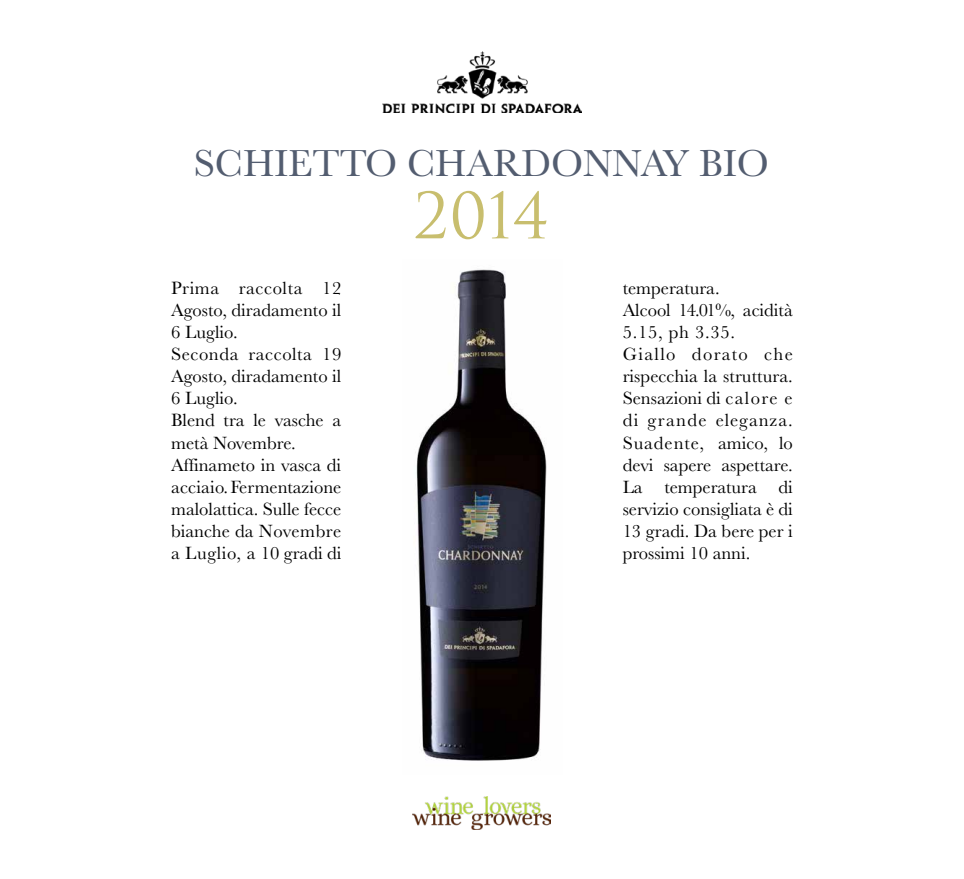
<style>
.page{position:relative;width:964px;height:879px;background:#fff}
.page>*{position:absolute;margin:0;border:0;box-sizing:border-box;transform-origin:0 0}
.t1{font:61.8px "Trajan Pro 3";color:#c8be6e}
.t2{font:39px "Baskerville";color:#535d70}
.t3{font:18.4px/22.1px "Baskerville";color:#000}
</style>
<div class="page">
<img style="left:383px;top:52px;width:198px;height:61px">
<img style="left:412px;top:796px;width:138px;height:33px">
<img style="left:415px;top:269px;width:132px;height:492px">
<h2 class="t2" style="left:194px;top:138px;width:577px">SCHIETTO CHARDONNAY BIO</h2>
<h1 class="t1" style="left:414px;top:173px;width:137px">2014</h1>
<p class="t3" style="left:171px;top:277px;width:172px">Prima raccolta 12<br>Agosto, diradamento il<br>6 Luglio.<br>Seconda raccolta 19<br>Agosto, diradamento il<br>6 Luglio.<br>Blend tra le vasche a metà Novembre.<br>Affinameto in vasca di acciaio.Fermentazione malolattica. Sulle fecce bianche da Novembre a Luglio, a 10 gradi di</p>
<p class="t3" style="left:623px;top:277px;width:172px">temperatura.<br>Alcool 14.01%, acidità<br>5.15, ph 3.35.<br>Giallo dorato che rispecchia la struttura.<br>Sensazioni di calore e di grande eleganza.<br>Suadente, amico, lo devi sapere aspettare.<br>La temperatura di servizio consigliata è di<br>13 gradi. Da bere per i prossimi 10 anni.</p>
</div>
